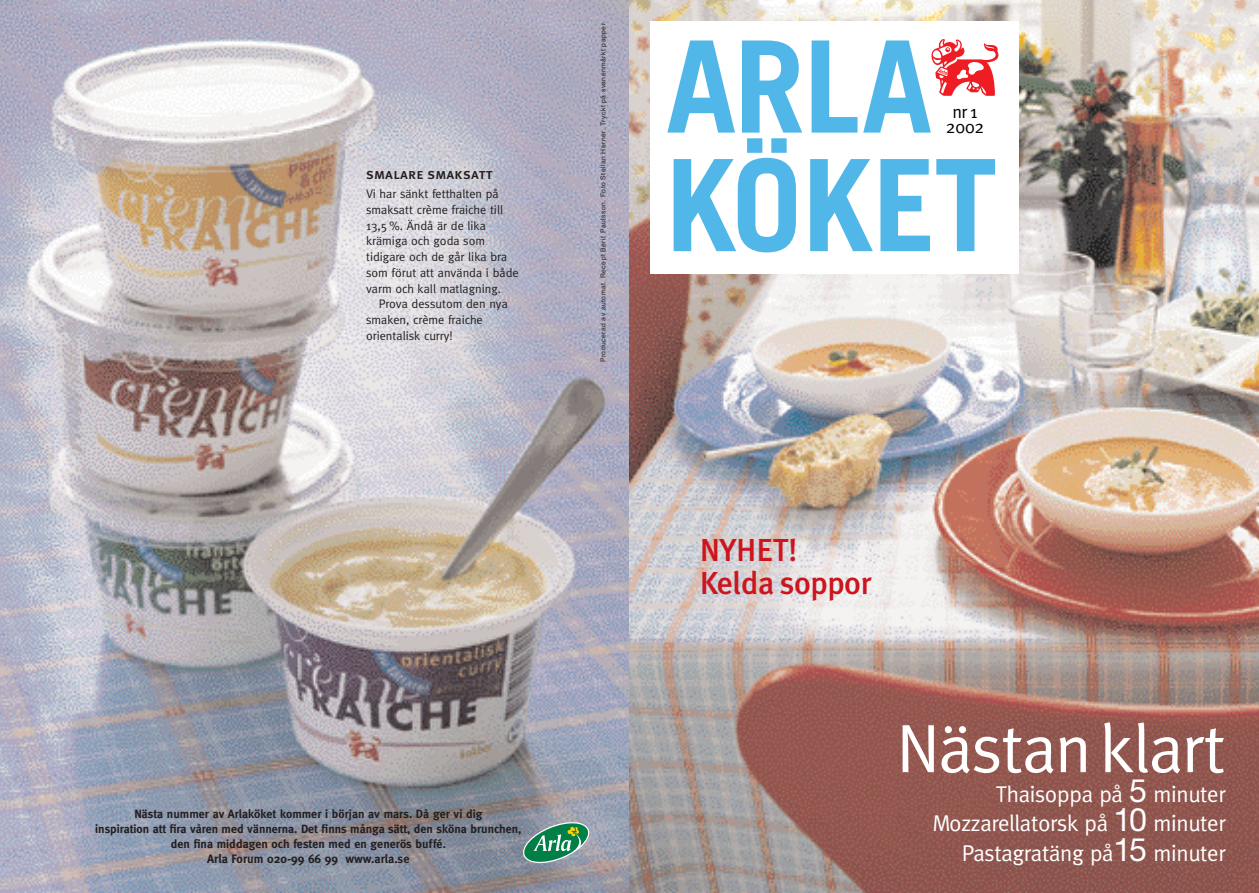
<style>
.page{position:relative;width:1259px;height:893px;background:#fff}
.page>*{position:absolute;margin:0;border:0;box-sizing:border-box;transform-origin:0 0}
.t1{font:68.55px "Meta";letter-spacing:-.015em;color:#fff}
.t2{font:500 31.8px/33px "Meta Plus";letter-spacing:-.015em;color:#cd151d}
.t3{font:22.8px/29.5px "Meta";letter-spacing:-.015em;color:#fff;text-align:right}
.t4{font:18px/15px "Meta";color:#000;text-align:center}
.t5{font:15px "Meta Plus Medium Caps";letter-spacing:.015em;color:#231f20}
.t6{font:12.3px/15.8px "Meta";color:#231f20}
.t7{font:700 12.3px "Meta";color:#231f20}
.t8{font:700 12px/15px "Meta";letter-spacing:.005em;color:#231f20;text-align:center}
.t9{font:6.75px "Helvetica";letter-spacing:.07em;color:#231f20}
.s1{font-family:"Helvetica Neue";font-size:32.25px}
</style>
<div class="page">
<img style="left:0;top:0;width:1258px;height:892px">
<svg style="left:520px;top:819px;width:72px;height:46px;background:#659b87"></svg>
<div style="left:651px;top:21px;width:368px;height:252px;background:#fff"></div>
<svg style="left:811px;top:40px;width:46px;height:93px"></svg>
<svg style="left:667px;top:40px;width:135px;height:212px"></svg>
<svg style="left:810px;top:159px;width:62px;height:92px"></svg>
<svg style="left:880px;top:159px;width:50px;height:92px"></svg>
<svg style="left:936px;top:159px;width:59px;height:92px"></svg>
<svg style="left:863px;top:39px;width:136px;height:94px"></svg>
<p class="t5" style="left:366px;top:165px;width:128px">smalare smaksatt</p>
<p class="t6" style="left:366px;top:187px;width:154px">Vi har sänkt fetthalten på smaksatt crème fraiche till<br>13,5 %. Ändå är de lika krämiga och goda som tidigare och de går lika bra som förut att använda i både varm och kall matlagning.</p>
<p class="t6" style="left:366px;top:297px;width:143px;text-indent:13px">Prova dessutom den nya smaken, crème fraiche orientalisk curry!</p>
<p class="t9" style="left:601px;top:362px;width:343px;rotate:-90deg">Producerad av automat. Recept Berit Paulsson. Foto Stellan Herner. Tryckt på svanenmärkt papper.</p>
<p class="t8" style="left:95px;top:807px;width:427px">Nästa nummer av Arlaköket kommer i början av mars. Då ger vi dig<br>inspiration att fira våren med vännerna. Det finns många sätt, den sköna brunchen, den fina middagen och festen med en generös buffé.</p>
<p class="t7" style="left:207px;top:853px;width:204px">Arla Forum 020-99 66 99 www.arla.se</p>
<h3 class="t4" style="left:945px;top:105px;width:40px">nr 1<br>2002</h3>
<h2 class="t2" style="left:699px;top:535px;width:173px">NYHET!<br>Kelda soppor</h2>
<h1 class="t1" style="left:896px;top:720px;width:330px">Nästanklart</h1>
<h3 class="t3" style="left:932px;top:780px;width:294px">Thaisoppa på <span class="s1">5</span> minuter<br>Mozzarellatorsk på <span class="s1">10</span> minuter<br>Pastagratäng på<span class="s1">15</span> minuter</h3>
</div>
